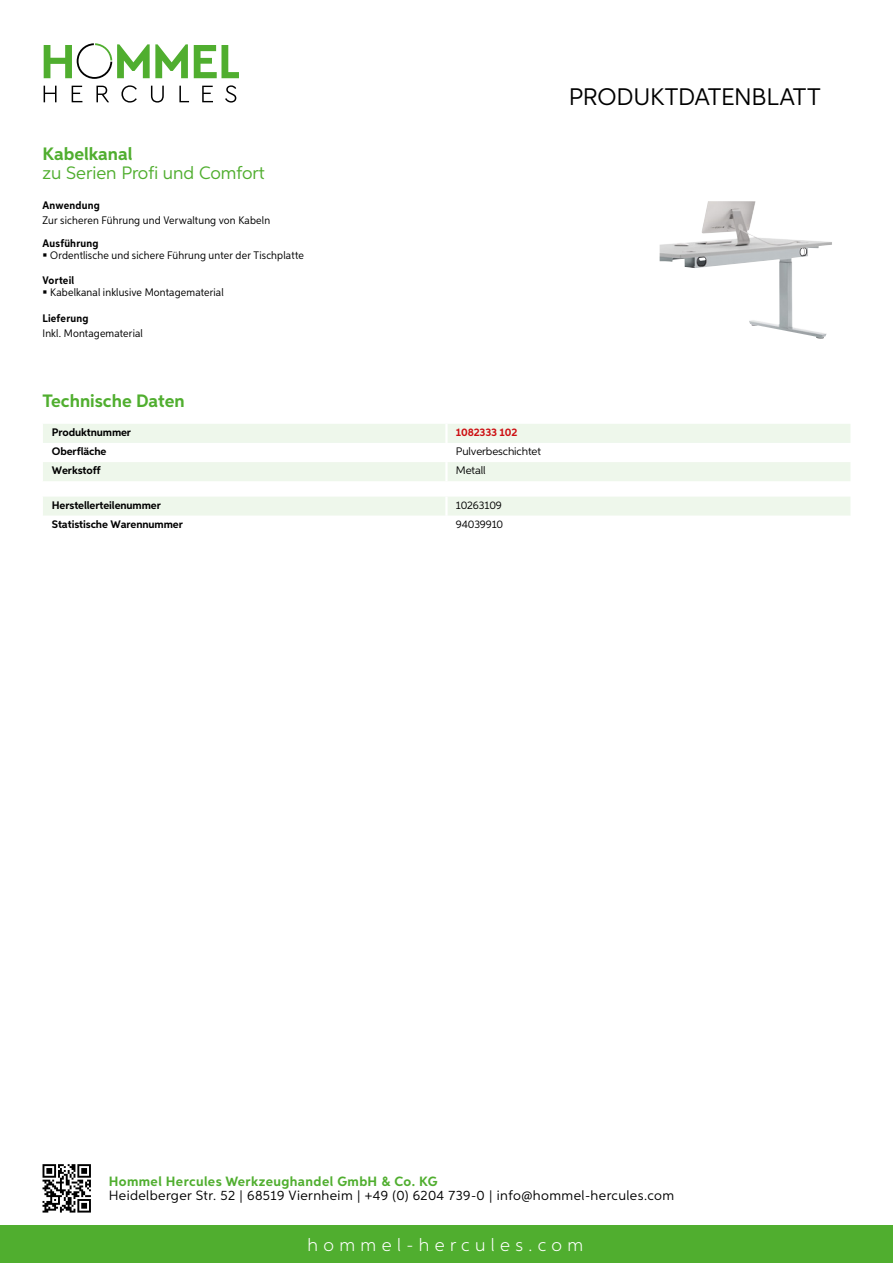
<style>
.page{position:relative;width:893px;height:1263px;background:#fff}
.page>*{position:absolute;margin:0;border:0;box-sizing:border-box;transform-origin:0 0}
.t1{font:24px "Aspira";letter-spacing:-.01em;color:#000}
.t2{font:700 18px "Aspira";color:#50ae2f}
.t3{font:18px "Aspira";letter-spacing:-.005em;color:#50ae2f}
.t4{font:300 18px "Aspira";letter-spacing:.3em;color:#fff}
.t5{font:13.5px "Aspira";letter-spacing:.03em;color:#000}
.t6{font:700 13.5px "Aspira";letter-spacing:.03em;color:#50ae2f}
.t7{font:10.95px "Aspira Nar";letter-spacing:.015em;color:#000}
.t8{font:700 10.95px "Aspira";letter-spacing:-.01em;color:#000}
.t9{font:10.95px "Aspira";letter-spacing:-.01em;color:#000}
.t10{font:700 10.95px "Aspira Nar";letter-spacing:.02em;color:#000}
.t11{font:700 10.95px "Aspira";letter-spacing:-.01em;color:#cd1013}
</style>
<div class="page">
<div style="left:0;top:1226px;width:893px;height:37px;background:#50ae2f"></div>
<svg style="left:43px;top:1164px;width:48px;height:48px"></svg>
<svg style="left:194px;top:45px;width:45px;height:33px"></svg>
<svg style="left:44px;top:43px;width:144px;height:36px"></svg>
<svg style="left:44px;top:86px;width:13px;height:16px"></svg>
<svg style="left:72px;top:86px;width:10px;height:16px"></svg>
<svg style="left:96px;top:86px;width:13px;height:16px"></svg>
<svg style="left:121px;top:85px;width:16px;height:18px"></svg>
<svg style="left:151px;top:86px;width:13px;height:17px"></svg>
<svg style="left:179px;top:86px;width:10px;height:16px"></svg>
<svg style="left:202px;top:86px;width:11px;height:16px"></svg>
<svg style="left:225px;top:85px;width:11px;height:18px"></svg>
<svg style="left:43px;top:424px;width:807px;height:57px"></svg>
<hr style="left:445px;top:462px;width:3px;height:19px;background:#fff">
<div style="left:43px;top:497px;width:807px;height:19px;background:#eef7eb"></div>
<img style="left:660px;top:201px;width:172px;height:138px">
<h2 class="t2" style="left:43px;top:142px;width:91px">Kabelkanal</h2>
<h2 class="t3" style="left:43px;top:162px;width:224px">zu Serien Profi und Comfort</h2>
<p class="t10" style="left:43px;top:199px;width:59px">Anwendung</p>
<p class="t7" style="left:43px;top:214px;width:229px">Zur sicheren Führung und Verwaltung von Kabeln</p>
<p class="t10" style="left:43px;top:236px;width:58px">Ausführung</p>
<p class="t7" style="left:50px;top:249px;width:255px">Ordentlische und sichere Führung unter der Tischplatte</p>
<p class="t10" style="left:43px;top:273px;width:33px">Vorteil</p>
<p class="t7" style="left:50px;top:286px;width:175px">Kabelkanal inklusive Montagematerial</p>
<p class="t10" style="left:43px;top:311px;width:47px">Lieferung</p>
<p class="t7" style="left:43px;top:326px;width:102px">Inkl. Montagematerial</p>
<h2 class="t2" style="left:43px;top:390px;width:144px">Technische Daten</h2>
<p class="t8" style="left:52px;top:425px;width:81px">Produktnummer</p>
<p class="t11" style="left:456px;top:425px;width:63px">1082333 102</p>
<p class="t8" style="left:52px;top:444px;width:56px">Oberfläche</p>
<p class="t9" style="left:456px;top:444px;width:87px">Pulverbeschichtet</p>
<p class="t8" style="left:52px;top:463px;width:50px">Werkstoff</p>
<p class="t9" style="left:456px;top:464px;width:31px">Metall</p>
<p class="t8" style="left:52px;top:498px;width:111px">Herstellerteilenummer</p>
<p class="t9" style="left:456px;top:498px;width:48px">10263109</p>
<p class="t8" style="left:52px;top:517px;width:132px">Statistische Warennummer</p>
<p class="t9" style="left:456px;top:517px;width:49px">94039910</p>
<h1 class="t1" style="left:569px;top:82px;width:253px">Produktdatenblatt</h1>
<p class="t6" style="left:109px;top:1172px;width:330px">Hommel Hercules Werkzeughandel GmbH &amp; Co. KG</p>
<p class="t5" style="left:109px;top:1187px;width:567px">Heidelberger Str. 52 | 68519 Viernheim | +49 (0) 6204 739-0 | info@hommel-hercules.com</p>
<h2 class="t4" style="left:307px;top:1234px;width:277px">hommel-hercules.com</h2>
</div>
